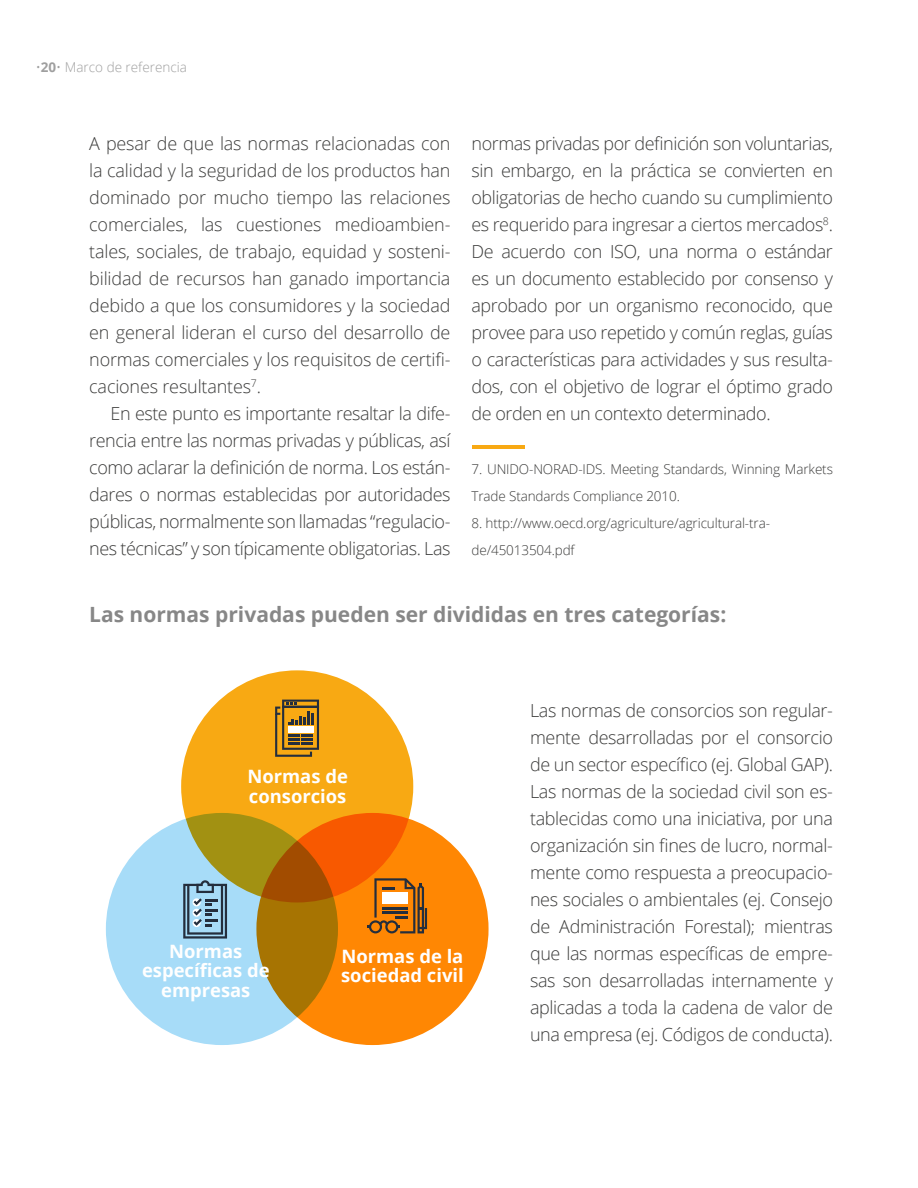
<style>
.page{position:relative;width:918px;height:1188px;background:#fff}
.page>*{position:absolute;margin:0;border:0;box-sizing:border-box;transform-origin:0 0}
.t1{font:700 21px "Open Sans";color:#878787}
.t2{font:700 18.45px/19.8px "Open Sans";color:#fff}
.t3{font:300 18px/27px "Open Sans";letter-spacing:-.025em;color:#3c3c3b;text-align:justify}
.t4{font:300 13.5px/27px "Open Sans";letter-spacing:-.01em;color:#3c3c3b}
.t5{font:300 13.5px "Open Sans";color:#9f9f9f}
.s1{font-weight:700}
</style>
<div class="page">
<hr style="left:472px;top:445px;width:53px;height:4px;background:#f8a913">
<div style="left:181px;top:670px;width:232px;height:232px;background:#f8a913;border-radius:50%"></div>
<svg style="left:106px;top:813px;width:232px;height:232px;fill:#a7dcf8"></svg>
<svg style="left:256px;top:813px;width:233px;height:232px;fill:#ff8703"></svg>
<svg style="left:275px;top:700px;width:44px;height:57px"></svg>
<svg style="left:367px;top:878px;width:60px;height:55px"></svg>
<svg style="left:183px;top:880px;width:44px;height:59px"></svg>
<p class="t5" style="left:36px;top:58px;width:153px">•<span class="s1">20</span>• Marco de referencia</p>
<p class="t3" style="left:89px;top:130px;width:363px">A pesar de que las normas relacionadas con la calidad y la seguridad de los productos han dominado por mucho tiempo las relaciones comerciales, las cuestiones medioambien&shy;tales, sociales, de trabajo, equidad y sosteni&shy;bilidad de recursos han ganado importancia debido a que los consumidores y la sociedad en general lideran el curso del desarrollo de normas comerciales y los requisitos de certifi&shy;caciones resultantes<sup>7</sup>.</p>
<p class="t3" style="left:89px;top:400px;width:363px;text-indent:21px">En este punto es importante resaltar la dife&shy;rencia entre las normas privadas y públicas, así como aclarar la definición de norma. Los están&shy;dares o normas establecidas por autoridades públicas, normalmente son llamadas “regulacio&shy;nes técnicas” y son típicamente obligatorias. Las</p>
<p class="t3" style="left:472px;top:130px;width:363px">normas privadas por definición son voluntarias, sin embargo, en la práctica se convierten en obligatorias de hecho cuando su cumplimiento es requerido para ingresar a ciertos mercados<sup>8</sup>.<br>De acuerdo con ISO, una norma o estándar es un documento establecido por consenso y aprobado por un organismo reconocido, que provee para uso repetido y común reglas, guías o características para actividades y sus resulta&shy;dos, con el objetivo de lograr el óptimo grado de orden en un contexto determinado.</p>
<p class="t4" style="left:472px;top:456px;width:363px">7. UNIDO-NORAD-IDS. Meeting Standards, Winning Markets<br>Trade Standards Compliance 2010.</p>
<p class="t4" style="left:472px;top:510px;width:300px">8. http://www.oecd.org/agriculture/agricultural-tra&shy;de/45013504.pdf</p>
<p class="t1" style="left:89px;top:600px;width:639px">Las normas privadas pueden ser divididas en tres categorías:</p>
<p class="t2" style="left:247px;top:766px;width:102px">Normas de consorcios</p>
<p class="t2" style="left:142px;top:941px;width:129px;text-align:center">Normas específicas de empresas</p>
<p class="t2" style="left:341px;top:945px;width:124px">Normas de la sociedad civil</p>
<p class="t3" style="left:530px;top:697px;width:305px">Las normas de consorcios son regular&shy;mente desarrolladas por el consorcio de un sector específico (ej. Global GAP).<br>Las normas de la sociedad civil son es&shy;tablecidas como una iniciativa, por una organización sin fines de lucro, normal&shy;mente como respuesta a preocupacio&shy;nes sociales o ambientales (ej. Consejo de Administración Forestal); mientras que las normas específicas de empre&shy;sas son desarrolladas internamente y aplicadas a toda la cadena de valor de una empresa (ej. Códigos de conducta).</p>
</div>
